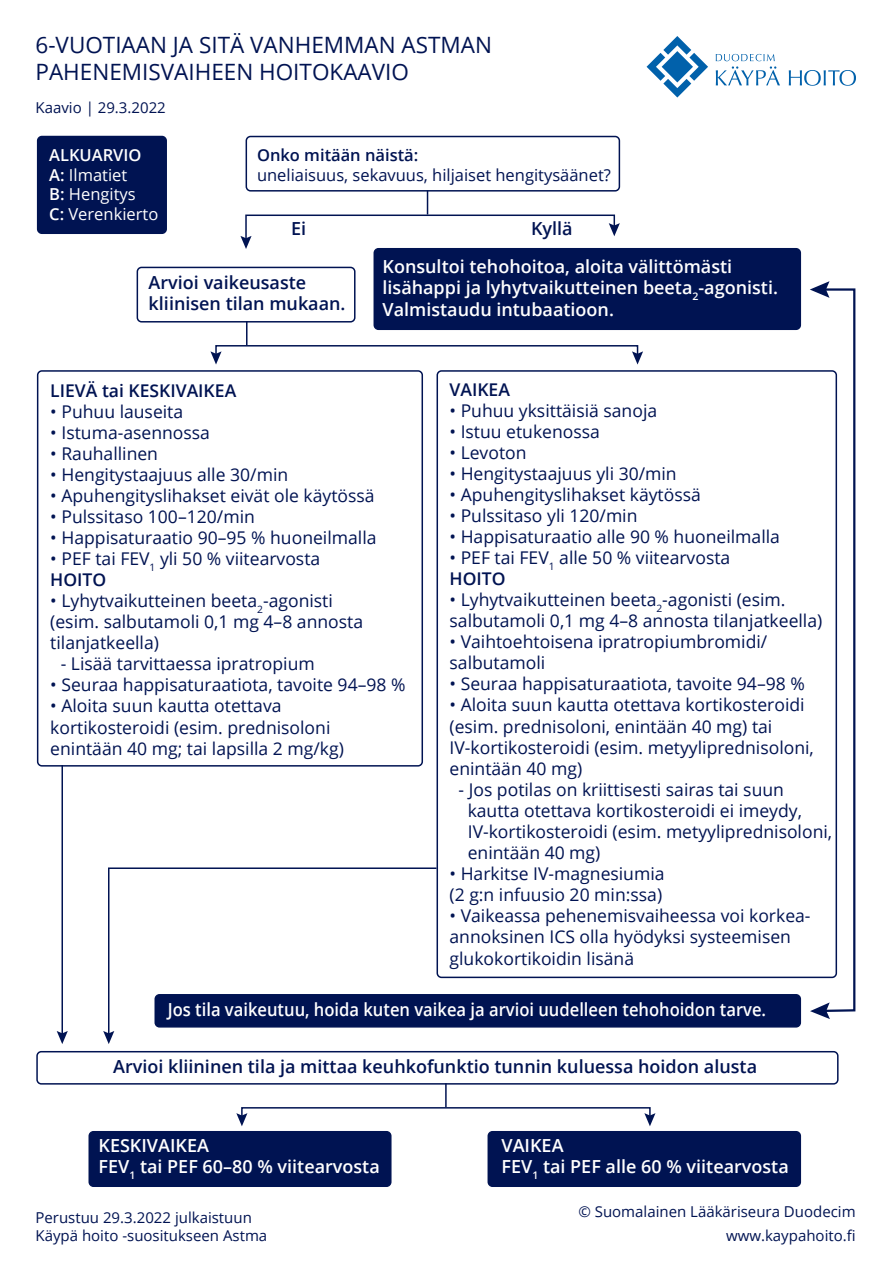
<style>
.page{position:relative;width:893px;height:1263px;background:#fff}
.page>*{position:absolute;margin:0;border:0;box-sizing:border-box;transform-origin:0 0}
.t1{font:22.5px/27px "Open Sans";color:#001352}
.t2{font:600 18px/21.6px "Open Sans";color:#fff}
.t3{font:600 18px/21.6px "Open Sans";color:#001352}
.t4{font:600 18px "Open Sans";color:#fff;scale:.92 1}
.t5{font:17.55px/21px "Open Sans";color:#001352}
.t6{font:600 17.55px "Open Sans";color:#001352}
.t7{font:16.5px "Open Sans";color:#001352}
.t8{font:16.5px/19.8px "Open Sans";color:#fff}
.t9{font:600 16.5px "Open Sans";color:#001352}
.t10{font:15px/18px "Open Sans";color:#001352}
.s1{font-weight:600}
</style>
<div class="page">
<svg style="left:646px;top:36px;width:62px;height:62px"></svg>
<svg style="left:716px;top:54px;width:140px;height:32px"></svg>
<div style="left:38px;top:136px;width:128px;height:97px;background:#001352;border-radius:4px"></div>
<div style="left:37px;top:136px;width:130px;height:98px;border:2px solid #001352;border-radius:4px"></div>
<div style="left:246px;top:136px;width:374px;height:56px;border:2px solid #001352;border-radius:4px"></div>
<div style="left:36px;top:1051px;width:803px;height:33px;border:2px solid #001352;border-radius:4px"></div>
<div style="left:155px;top:995px;width:645px;height:32px;background:#001352;border-radius:4px"></div>
<div style="left:155px;top:994px;width:646px;height:33px;border:2px solid #001352;border-radius:4px"></div>
<div style="left:89px;top:1132px;width:302px;height:54px;background:#001352;border-radius:4px"></div>
<div style="left:89px;top:1131px;width:303px;height:56px;border:2px solid #001352;border-radius:4px"></div>
<div style="left:488px;top:1132px;width:312px;height:54px;background:#001352;border-radius:4px"></div>
<div style="left:488px;top:1131px;width:313px;height:56px;border:2px solid #001352;border-radius:4px"></div>
<div style="left:137px;top:267px;width:219px;height:55px;border:2px solid #001352;border-radius:4px"></div>
<div style="left:37px;top:370px;width:386px;height:396px;border:2px solid #001352;border-radius:4px"></div>
<div style="left:374px;top:249px;width:426px;height:80px;background:#001352;border-radius:4px"></div>
<div style="left:374px;top:248px;width:427px;height:82px;border:2px solid #001352;border-radius:4px"></div>
<hr style="left:246px;top:321px;width:2px;height:24px;background:#001352">
<svg style="left:240px;top:190px;width:380px;height:59px"></svg>
<div style="left:215px;top:345px;width:423px;height:11px;border:2px solid #001352"></div>
<svg style="left:210px;top:351px;width:12px;height:13px"></svg>
<svg style="left:632px;top:351px;width:11px;height:13px"></svg>
<div style="left:241px;top:1107px;width:410px;height:11px;border:2px solid #001352"></div>
<svg style="left:236px;top:1113px;width:11px;height:13px"></svg>
<svg style="left:644px;top:1113px;width:11px;height:13px"></svg>
<hr style="left:445px;top:1083px;width:2px;height:24px;background:#001352">
<svg style="left:810px;top:281px;width:46px;height:738px"></svg>
<hr style="left:62px;top:765px;width:1px;height:270px;background:#001352">
<svg style="left:57px;top:1031px;width:11px;height:13px"></svg>
<svg style="left:108px;top:867px;width:330px;height:165px"></svg>
<svg style="left:103px;top:1031px;width:11px;height:13px"></svg>
<p class="t1" style="left:35px;top:30px;width:458px">6-VUOTIAAN JA SITÄ VANHEMMAN ASTMAN<br>PAHENEMISVAIHEEN HOITOKAAVIO</p>
<p class="t10" style="left:35px;top:98px;width:132px">Kaavio | 29.3.2022</p>
<p class="t8" style="left:49px;top:144px;width:111px"><span class="s1">ALKUARVIO<br>A:</span> Ilmatiet<br><span class="s1">B:</span> Hengitys<br><span class="s1">C:</span> Verenkierto</p>
<p class="t9" style="left:257px;top:143px;width:163px">Onko mitään näistä:</p>
<p class="t7" style="left:257px;top:163px;width:355px">uneliaisuus, sekavuus, hiljaiset hengitysäänet?</p>
<p class="t3" style="left:291px;top:217px;width:17px">Ei</p>
<p class="t3" style="left:531px;top:217px;width:43px">Kyllä</p>
<p class="t2" style="left:382px;top:255px;width:397px">Konsultoi tehohoitoa, aloita välittömästi lisähappi ja lyhytvaikutteinen beeta<sub>2</sub>-agonisti.<br>Valmistaudu intubaatioon.</p>
<p class="t3" style="left:149px;top:271px;width:198px">Arvioi vaikeusaste kliinisen tilan mukaan.</p>
<p class="t6" style="left:50px;top:378px;width:187px">LIEVÄ tai KESKIVAIKEA</p>
<p class="t5" style="left:50px;top:400px;width:134px">• Puhuu lauseita</p>
<p class="t5" style="left:50px;top:421px;width:161px">• Istuma-asennossa</p>
<p class="t5" style="left:50px;top:442px;width:109px">• Rauhallinen</p>
<p class="t5" style="left:50px;top:463px;width:239px">• Hengitystaajuus alle 30/min</p>
<p class="t5" style="left:50px;top:484px;width:326px">• Apuhengityslihakset eivät ole käytössä</p>
<p class="t5" style="left:50px;top:506px;width:206px">• Pulssitaso 100–120/min</p>
<p class="t5" style="left:50px;top:527px;width:328px">• Happisaturaatio 90–95 % huoneilmalla</p>
<p class="t5" style="left:50px;top:548px;width:272px">• PEF tai FEV<sub>1</sub> yli 50 % viitearvosta<br><span class="s1">HOITO</span></p>
<p class="t5" style="left:50px;top:590px;width:314px">• Lyhytvaikutteinen beeta<sub>2</sub>-agonisti (esim. salbutamoli 0,1 mg 4–8 annosta tilanjatkeella)</p>
<p class="t5" style="left:61px;top:653px;width:255px">- Lisää tarvittaessa ipratropium</p>
<p class="t5" style="left:50px;top:674px;width:357px">• Seuraa happisaturaatiota, tavoite 94–98 %</p>
<p class="t5" style="left:50px;top:695px;width:295px">• Aloita suun kautta otettava kortikosteroidi (esim. prednisoloni enintään 40 mg; tai lapsilla 2 mg/kg)</p>
<p class="t6" style="left:449px;top:377px;width:62px">VAIKEA</p>
<p class="t5" style="left:449px;top:399px;width:209px">• Puhuu yksittäisiä sanoja</p>
<p class="t5" style="left:449px;top:420px;width:152px">• Istuu etukenossa</p>
<p class="t5" style="left:449px;top:441px;width:79px">• Levoton</p>
<p class="t5" style="left:449px;top:462px;width:229px">• Hengitystaajuus yli 30/min</p>
<p class="t5" style="left:449px;top:483px;width:253px">• Apuhengityslihakset käytössä</p>
<p class="t5" style="left:449px;top:505px;width:189px">• Pulssitaso yli 120/min</p>
<p class="t5" style="left:449px;top:526px;width:332px">• Happisaturaatio alle 90 % huoneilmalla</p>
<p class="t5" style="left:449px;top:547px;width:282px">• PEF tai FEV<sub>1</sub> alle 50 % viitearvosta<br><span class="s1">HOITO</span></p>
<p class="t5" style="left:449px;top:589px;width:374px">• Lyhytvaikutteinen beeta<sub>2</sub>-agonisti (esim. salbutamoli 0,1 mg 4–8 annosta tilanjatkeella)</p>
<p class="t5" style="left:449px;top:631px;width:319px">• Vaihtoehtoisena ipratropiumbromidi/ salbutamoli</p>
<p class="t5" style="left:449px;top:673px;width:357px">• Seuraa happisaturaatiota, tavoite 94–98 %</p>
<p class="t5" style="left:449px;top:694px;width:366px">• Aloita suun kautta otettava kortikosteroidi (esim. prednisoloni, enintään 40 mg) tai IV-kortikosteroidi (esim. metyyliprednisoloni, enintään 40 mg)</p>
<p class="t5" style="left:468px;top:778px;width:366px;text-indent:-9px">- Jos potilas on kriittisesti sairas tai suun kautta otettava kortikosteroidi ei imeydy, IV-kortikosteroidi (esim. metyyliprednisoloni, enintään 40 mg)</p>
<p class="t5" style="left:449px;top:863px;width:217px">• Harkitse IV-magnesiumia (2 g:n infuusio 20 min:ssa)</p>
<p class="t5" style="left:449px;top:905px;width:363px">• Vaikeassa pehenemisvaiheessa voi korkea&shy;annoksinen ICS olla hyödyksi systeemisen glukokortikoidin lisänä</p>
<p class="t4" style="left:168px;top:997px;width:652px">Jos tila vaikeutuu, hoida kuten vaikea ja arvioi uudelleen tehohoidon tarve.</p>
<p class="t3" style="left:113px;top:1055px;width:645px">Arvioi kliininen tila ja mittaa keuhkofunktio tunnin kuluessa hoidon alusta</p>
<p class="t2" style="left:98px;top:1134px;width:283px">KESKIVAIKEA<br>FEV<sub>1</sub> tai PEF 60–80 % viitearvosta</p>
<p class="t2" style="left:502px;top:1134px;width:289px">VAIKEA<br>FEV<sub>1</sub> tai PEF alle 60 % viitearvosta</p>
<p class="t10" style="left:35px;top:1208px;width:233px">Perustuu 29.3.2022 julkaistuun<br>Käypä hoito -suositukseen Astma</p>
<p class="t10" style="left:578px;top:1202px;width:279px">© Suomalainen Lääkäriseura Duodecim</p>
<p class="t10" style="left:726px;top:1226px;width:131px">www.kaypahoito.fi</p>
</div>
